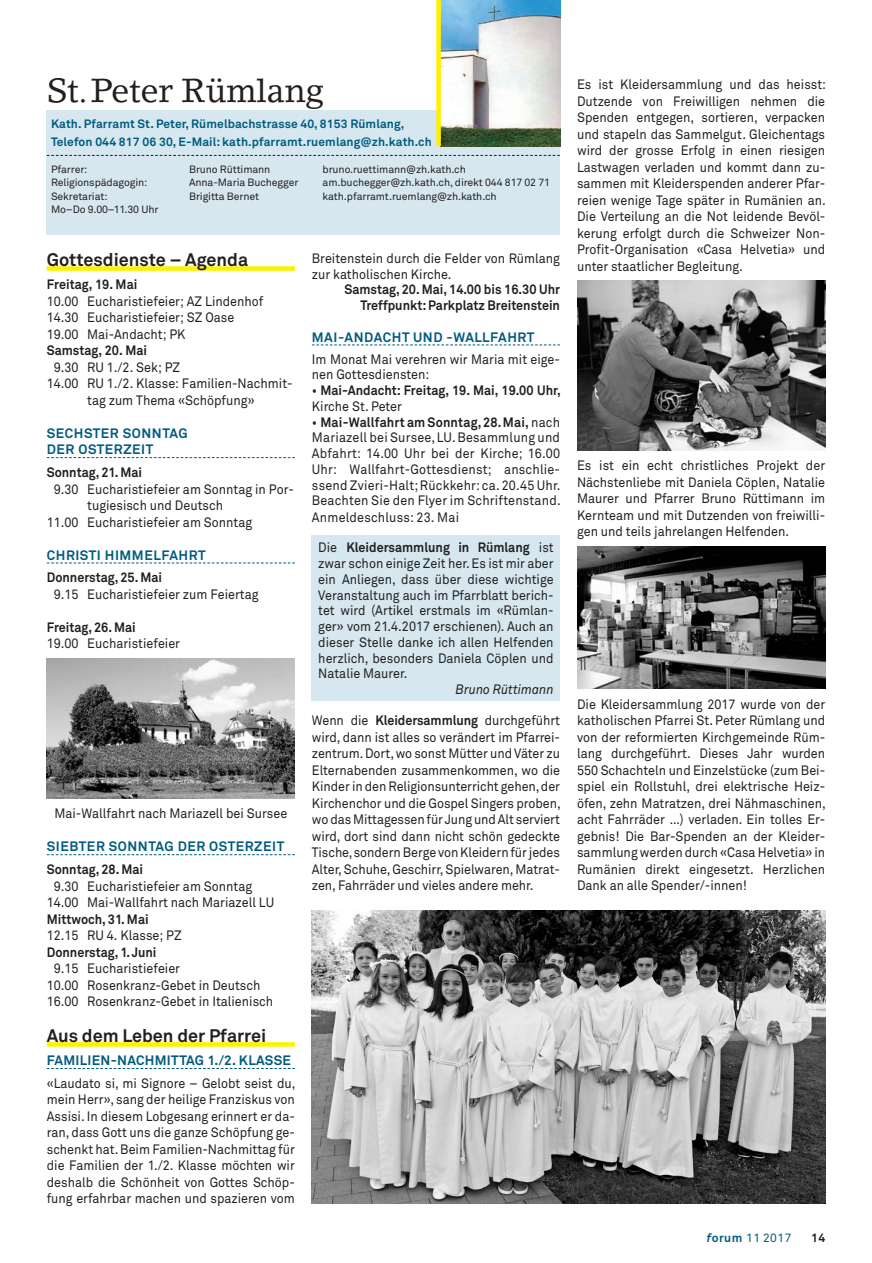
<style>
.page{position:relative;width:872px;height:1263px;background:#fff}
.page>*{position:absolute;margin:0;border:0;box-sizing:border-box;transform-origin:0 0}
.t1{font:33px "Lino Letter";letter-spacing:-.01em;color:#231f20}
.t2{font:700 18px "Akkurat Pro";color:#231f20}
.t3{font:13.5px/16.5px "Akkurat Pro";color:#231f20;scale:.93 1}
.t4{font:700 13.5px/15.8px "Akkurat Pro";color:#231f20;text-align:right;scale:.93 1}
.t5{font:700 13.5px/16.5px "Akkurat Pro";letter-spacing:.04em;color:#005b7f}
.t6{font:700 13.5px "Akkurat Pro";letter-spacing:.02em;color:#005b7f}
.t7{font:italic 13.5px "Akkurat Pro";color:#231f20;scale:.93 1}
.t8{font:700 12px/18px "Akkurat Pro";letter-spacing:.01em;color:#005b7f}
.t9{font:12px "Akkurat Pro";letter-spacing:.04em;color:#005b7f}
.t10{font:700 12px "Akkurat Pro";color:#231f20}
.t11{font:10.5px "Akkurat Pro";letter-spacing:-.01em;color:#231f20}
.s1{font-weight:400}
.s2{font-weight:700}
.s3{font-weight:700;font-style:italic}
</style>
<div class="page">
<div style="left:47px;top:266px;width:248px;height:5px;background:#fff101"></div>
<svg style="left:47px;top:457px;width:248px;height:1px"></svg>
<svg style="left:47px;top:562px;width:248px;height:1px"></svg>
<svg style="left:312px;top:344px;width:248px;height:1px"></svg>
<div style="left:47px;top:111px;width:513px;height:124px;background:#d6e7ef"></div>
<img style="left:441px;top:0;width:119px;height:146px">
<div style="left:436px;top:0;width:5px;height:146px;background:#fff101"></div>
<svg style="left:47px;top:155px;width:513px;height:1px"></svg>
<img style="left:312px;top:910px;width:513px;height:293px">
<svg style="left:47px;top:854px;width:248px;height:1px"></svg>
<div style="left:47px;top:1042px;width:248px;height:5px;background:#fff101"></div>
<svg style="left:47px;top:1068px;width:248px;height:1px"></svg>
<img style="left:47px;top:659px;width:248px;height:140px">
<div style="left:312px;top:535px;width:248px;height:165px;background:#d6e7ef"></div>
<img style="left:577px;top:281px;width:248px;height:169px">
<img style="left:577px;top:547px;width:248px;height:141px">
<h1 class="t1" style="left:47px;top:70px;width:279px">St.Peter Rümlang</h1>
<p class="t8" style="left:51px;top:115px;width:382px">Kath. Pfarramt St. Peter, Rümelbachstrasse 40, 8153 Rümlang,<br>Telefon 044 817 06 30, E-Mail: kath.pfarramt.ruemlang@zh.kath.ch</p>
<p class="t11" style="left:51px;top:163px;width:38px">Pfarrer:</p>
<p class="t11" style="left:189px;top:163px;width:83px">Bruno Rüttimann</p>
<p class="t11" style="left:323px;top:163px;width:145px">bruno.ruettimann@zh.kath.ch</p>
<p class="t11" style="left:51px;top:177px;width:98px">Religionspädagogin:</p>
<p class="t11" style="left:189px;top:177px;width:111px">Anna-Maria Buchegger</p>
<p class="t11" style="left:323px;top:177px;width:229px">am.buchegger@zh.kath.ch, direkt 044 817 02 71</p>
<p class="t11" style="left:51px;top:190px;width:58px">Sekretariat:</p>
<p class="t11" style="left:189px;top:190px;width:72px">Brigitta Bernet</p>
<p class="t11" style="left:323px;top:190px;width:176px">kath.pfarramt.ruemlang@zh.kath.ch</p>
<p class="t11" style="left:51px;top:204px;width:109px">Mo–Do 9.00–11.30 Uhr</p>
<h2 class="t2" style="left:47px;top:249px;width:203px">Gottesdienste – Agenda</h2>
<p class="t4" style="left:47px;top:277px;width:99px">Freitag, 19. Mai</p>
<p class="t3" style="left:47px;top:293px;width:234px">10.00 Eucharistiefeier; AZ Lindenhof<br>14.30 Eucharistiefeier; SZ Oase<br>19.00 Mai-Andacht; PK</p>
<p class="t4" style="left:47px;top:343px;width:109px">Samstag, 20. Mai</p>
<p class="t3" style="left:54px;top:359px;width:137px">9.30 RU 1./2. Sek; PZ</p>
<p class="t3" style="left:47px;top:376px;width:266px">14.00 RU 1./2. Klasse: Familien-Nachmit-</p>
<p class="t3" style="left:87px;top:392px;width:181px">tag zum Thema «Schöpfung»</p>
<p class="t5" style="left:47px;top:425px;width:142px">SECHSTER SONNTAG<br>DER OSTERZEIT</p>
<p class="t4" style="left:47px;top:465px;width:104px">Sonntag, 21. Mai</p>
<p class="t3" style="left:54px;top:481px;width:260px">9.30 Eucharistiefeier am Sonntag in Por-</p>
<p class="t3" style="left:87px;top:497px;width:148px">tugiesisch und Deutsch</p>
<p class="t3" style="left:47px;top:514px;width:222px">11.00 Eucharistiefeier am Sonntag</p>
<p class="t5" style="left:47px;top:547px;width:160px">CHRISTI HIMMELFAHRT</p>
<p class="t4" style="left:47px;top:570px;width:125px">Donnerstag, 25. Mai</p>
<p class="t3" style="left:54px;top:586px;width:222px">9.15 Eucharistiefeier zum Feiertag</p>
<p class="t4" style="left:47px;top:619px;width:97px">Freitag, 26. Mai</p>
<p class="t3" style="left:47px;top:636px;width:145px">19.00 Eucharistiefeier</p>
<p class="t3" style="left:54px;top:806px;width:252px">Mai-Wallfahrt nach Mariazell bei Sursee</p>
<p class="t5" style="left:47px;top:838px;width:239px">SIEBTER SONNTAG DER OSTERZEIT</p>
<p class="t4" style="left:47px;top:862px;width:105px">Sonntag, 28. Mai</p>
<p class="t3" style="left:47px;top:878px;width:246px;text-indent:7px">9.30 Eucharistiefeier am Sonntag<br>14.00 Mai-Wallfahrt nach Mariazell LU</p>
<p class="t4" style="left:47px;top:911px;width:111px">Mittwoch, 31. Mai</p>
<p class="t3" style="left:47px;top:927px;width:147px">12.15 RU 4. Klasse; PZ</p>
<p class="t4" style="left:47px;top:944px;width:119px">Donnerstag, 1. Juni</p>
<p class="t3" style="left:47px;top:960px;width:245px;text-indent:7px">9.15 Eucharistiefeier<br>10.00 Rosenkranz-Gebet in Deutsch<br>16.00 Rosenkranz-Gebet in Italienisch</p>
<h2 class="t2" style="left:47px;top:1025px;width:221px">Aus dem Leben der Pfarrei</h2>
<p class="t6" style="left:47px;top:1052px;width:246px">FAMILIEN-NACHMITTAG 1./2. KLASSE</p>
<p class="t3" style="left:47px;top:1075px;width:269px;text-align:justify">«Laudato si, mi Signore – Gelobt seist du, mein Herr», sang der heilige Franziskus von Assisi. In diesem Lobgesang erinnert er da&shy;ran, dass Gott uns die ganze Schöpfung ge&shy;schenkt hat. Beim Familien-Nachmittag für die Familien der 1./2. Klasse möchten wir deshalb die Schönheit von Gottes Schöp&shy;fung erfahrbar machen und spazieren vom</p>
<p class="t3" style="left:312px;top:251px;width:268px;line-height:15.8px">Breitenstein durch die Felder von Rümlang zur katholischen Kirche.</p>
<p class="t4" style="left:344px;top:282px;width:233px">Samstag, 20. Mai, 14.00 bis 16.30 Uhr<br>Treffpunkt: Parkplatz Breitenstein</p>
<p class="t5" style="left:312px;top:329px;width:224px">MAI-ANDACHT UND -WALLFAHRT</p>
<p class="t3" style="left:312px;top:351px;width:268px;line-height:15.8px">Im Monat Mai verehren wir Maria mit eige&shy;nen Gottesdiensten:</p>
<p class="t4" style="left:312px;top:383px;width:269px;text-align:left"><span class="s1">•</span> Mai-Andacht: Freitag, 19. Mai, 19.00 Uhr,<br><span class="s1">Kirche St. Peter</span></p>
<p class="t3" style="left:312px;top:414px;width:269px;line-height:15.9px;text-align:justify">• <span class="s2">Mai-Wallfahrt am Sonntag, 28. Mai,</span> nach Mariazell bei Sursee, LU. Besammlung und Abfahrt: 14.00 Uhr bei der Kirche; 16.00<br>Uhr: Wallfahrt-Gottesdienst; anschlie&shy;ssend Zvieri-Halt; Rückkehr: ca. 20.45 Uhr.<br>Beachten Sie den Flyer im Schriftenstand.<br>Anmeldeschluss: 23. Mai</p>
<p class="t3" style="left:318px;top:540px;width:255px;line-height:15.8px;text-align:justify">Die <span class="s2">Kleidersammlung in Rümlang</span> ist zwar schon einige Zeit her. Es ist mir aber ein Anliegen, dass über diese wichtige Veranstaltung auch im Pfarrblatt berich&shy;tet wird (Artikel erstmals im «Rümlan&shy;ger» vom 21.4.2017 erschienen). Auch an dieser Stelle danke ich allen Helfenden herzlich, besonders Daniela Cöplen und Natalie Maurer.</p>
<p class="t7" style="left:455px;top:681px;width:107px">Bruno Rüttimann</p>
<p class="t3" style="left:312px;top:713px;width:269px;text-align:justify">Wenn die <span class="s2">Kleidersammlung</span> durchgeführt wird, dann ist alles so verändert im Pfarrei&shy;zentrum. Dort, wo sonst Mütter und Väter zu Elternabenden zusammenkommen, wo die Kinder in den Religionsunterricht gehen, der Kirchenchor und die Gospel Singers proben, wo das Mittagessen für Jung und Alt serviert wird, dort sind dann nicht schön gedeckte Tische, sondern Berge von Kleidern für jedes Alter, Schuhe, Geschirr, Spielwaren, Matrat&shy;zen, Fahrräder und vieles andere mehr.</p>
<p class="t3" style="left:577px;top:77px;width:269px">Es ist Kleidersammlung und das heisst:<br>Dutzende von Freiwilligen nehmen die Spenden entgegen, sortieren, verpacken und stapeln das Sammelgut. Gleichentags wird der grosse Erfolg in einen riesigen Lastwagen verladen und kommt dann zu&shy;sammen mit Kleiderspenden anderer Pfar&shy;reien wenige Tage später in Rumänien an.<br>Die Verteilung an die Not leidende Bevöl&shy;kerung erfolgt durch die Schweizer Non-Profit-Organisation «Casa Helvetia» und unter staatlicher Begleitung.</p>
<p class="t3" style="left:577px;top:458px;width:268px;text-align:justify">Es ist ein echt christliches Projekt der Nächstenliebe mit Daniela Cöplen, Natalie Maurer und Pfarrer Bruno Rüttimann im Kernteam und mit Dutzenden von freiwilli&shy;gen und teils jahrelangen Helfenden.</p>
<p class="t3" style="left:577px;top:696px;width:269px">Die Kleidersammlung 2017 wurde von der katholischen Pfarrei St. Peter Rümlang und von der reformierten Kirchgemeinde Rüm&shy;lang durchgeführt. Dieses Jahr wurden 550 Schachteln und Einzelstücke (zum Bei&shy;spiel ein Rollstuhl, drei elektrische Heiz&shy;öfen, zehn Matratzen, drei Nähmaschinen, acht Fahrräder …) verladen. Ein tolles Er&shy;gebnis! Die Bar-Spenden an der Kleider&shy;sammlung werden durch «Casa Helvetia» in Rumänien direkt eingesetzt. Herzlichen Dank an alle Spender/-innen!</p>
<p class="t9" style="left:707px;top:1231px;width:86px"><span class="s3">f</span><span class="s2">orum</span> 11 2017</p>
<p class="t10" style="left:811px;top:1231px;width:16px">14</p>
</div>
